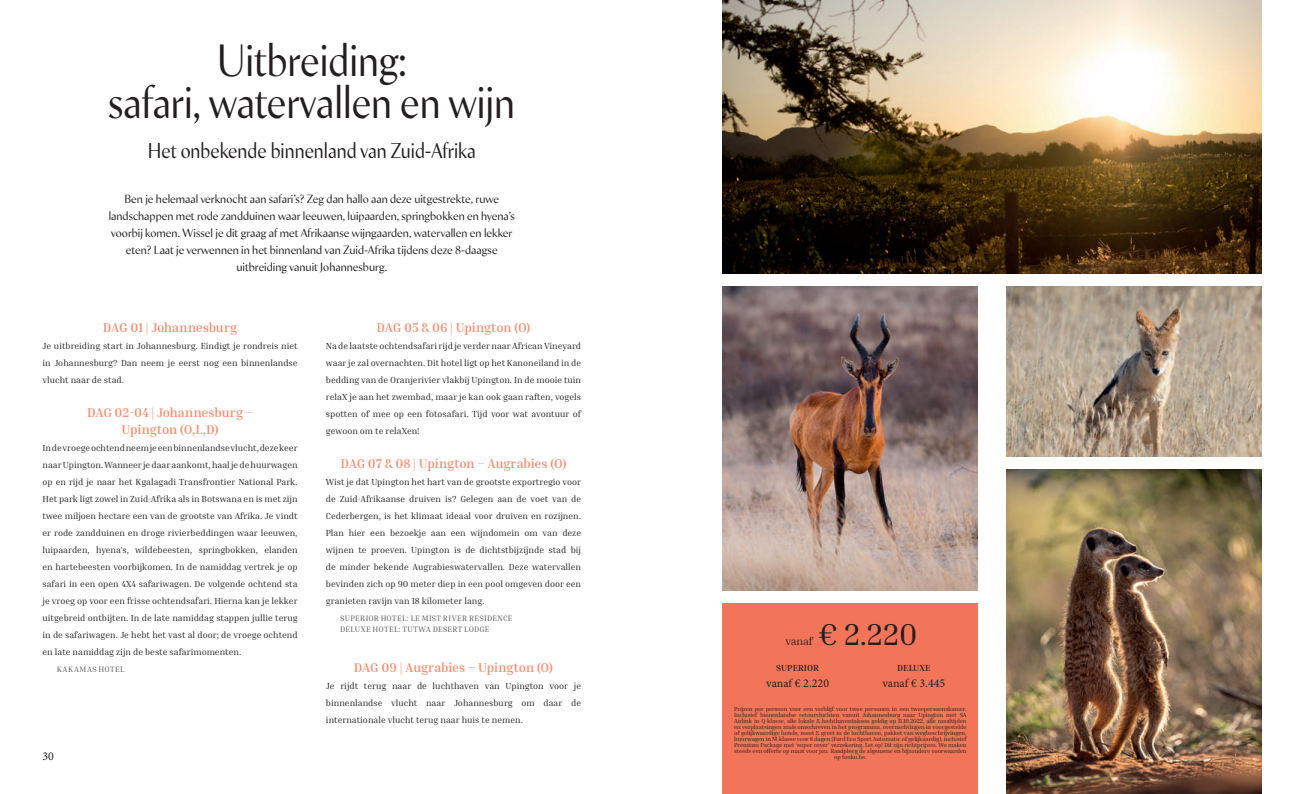
<style>
.page{position:relative;width:1304px;height:794px;background:#fff}
.page>*{position:absolute;margin:0;border:0;box-sizing:border-box;transform-origin:0 0}
.t1{font:42px/42px "Min Sans";color:#231f20;text-align:center;scale:.9 1}
.t2{font:31px "Inria Serif";color:#231f20}
.t3{font:20px "Min Sans";color:#231f20;scale:.9 1}
.t4{font:700 13px/17px "Inria Serif";letter-spacing:-.01em;color:#f59073;text-align:center}
.t5{font:12px "Minion Pro";color:#231f20}
.t6{font:11px/17px "Min Sans";color:#231f20;text-align:center}
.t7{font:11px "Inria Serif";letter-spacing:-.02em;color:#231f20}
.t8{font:9px/17px "Inria Serif";color:#231f20;text-align:justify}
.t9{font:700 9px "Inria Serif";color:#231f20}
.t10{font:8px/11px "Inria Serif";letter-spacing:.045em;color:#57585a}
.t11{font:8px "Inria Serif";letter-spacing:.065em;color:#57585a}
.t12{font:6px/6px "Inria Serif";letter-spacing:-.02em;color:#231f20;text-align:center}
</style>
<div class="page">
<img style="left:1006px;top:469px;width:255px;height:325px">
<img style="left:723px;top:286px;width:255px;height:305px">
<div style="left:723px;top:604px;width:255px;height:190px;background:#f37559"></div>
<img style="left:723px;top:0;width:538px;height:274px">
<img style="left:1006px;top:286px;width:255px;height:171px">
<h1 class="t1" style="left:109px;top:40px;width:453px">Uitbreiding:<br>safari, watervallen en wijn</h1>
<h3 class="t3" style="left:148px;top:139px;width:366px">Het onbekende binnenland van Zuid-Afrika</h3>
<p class="t6" style="left:109px;top:191px;width:408px">Ben je helemaal verknocht aan safari’s? Zeg dan hallo aan deze uitgestrekte, ruwe landschappen met rode zandduinen waar leeuwen, luipaarden, springbokken en hyena’s voorbij komen. Wissel je dit graag af met Afrikaanse wijngaarden, watervallen en lekker eten? Laat je verwennen in het binnenland van Zuid-Afrika tijdens deze 8-daagse uitbreiding vanuit Johannesburg.</p>
<h3 class="t4" style="left:103px;top:318px;width:136px">DAG 01 | Johannesburg</h3>
<p class="t8" style="left:43px;top:337px;width:257px">Je uitbreiding start in Johannesburg. Eindigt je rondreis niet in Johannesburg? Dan neem je eerst nog een binnenlandse vlucht naar de stad.</p>
<h3 class="t4" style="left:87px;top:403px;width:168px">DAG 02-04 | Johannesburg –<br>Upington (O,L,D)</h3>
<p class="t8" style="left:43px;top:439px;width:257px">In de vroege ochtend neem je een binnenlandse vlucht, deze keer naar Upington. Wanneer je daar aankomt, haal je de huurwagen op en rijd je naar het Kgalagadi Transfrontier National Park.<br>Het park ligt zowel in Zuid-Afrika als in Botswana en is met zijn twee miljoen hectare een van de grootste van Afrika. Je vindt er rode zandduinen en droge rivierbeddingen waar leeuwen, luipaarden, hyena’s, wildebeesten, springbokken, elanden en hartebeesten voorbijkomen. In de namiddag vertrek je op safari in een open 4X4 safariwagen. De volgende ochtend sta je vroeg op voor een frisse ochtendsafari. Hierna kan je lekker uitgebreid ontbijten. In de late namiddag stappen jullie terug in de safariwagen. Je hebt het vast al door; de vroege ochtend en late namiddag zijn de beste safarimomenten.</p>
<p class="t11" style="left:57px;top:664px;width:69px">KAKAMAS HOTEL</p>
<h3 class="t5" style="left:43px;top:748px;width:13px">30</h3>
<h3 class="t4" style="left:376px;top:318px;width:156px">DAG 05 &amp; 06 | Upington (O)</h3>
<p class="t8" style="left:326px;top:337px;width:257px">Na de laatste ochtendsafari rijd je verder naar African Vineyard waar je zal overnachten. Dit hotel ligt op het Kanoneiland in de bedding van de Oranjerivier vlakbij Upington. In de mooie tuin relaX je aan het zwembad, maar je kan ook gaan raften, vogels spotten of mee op een fotosafari. Tijd voor wat avontuur of gewoon om te relaXen!</p>
<h3 class="t4" style="left:340px;top:454px;width:228px">DAG 07 &amp; 08 | Upington – Augrabies (O)</h3>
<p class="t8" style="left:326px;top:473px;width:257px">Wist je dat Upington het hart van de grootste exportregio voor de Zuid-Afrikaanse druiven is? Gelegen aan de voet van de Cederbergen, is het klimaat ideaal voor druiven en rozijnen.<br>Plan hier een bezoekje aan een wijndomein om van deze wijnen te proeven. Upington is de dichtstbijzijnde stad bij de minder bekende Augrabieswatervallen. Deze watervallen bevinden zich op 90 meter diep in een pool omgeven door een granieten ravijn van 18 kilometer lang.</p>
<p class="t10" style="left:340px;top:612px;width:174px">SUPERIOR HOTEL: LE MIST RIVER RESIDENCE<br>DELUXE HOTEL: TUTWA DESERT LODGE</p>
<h3 class="t4" style="left:354px;top:658px;width:201px">DAG 09 | Augrabies – Upington (O)</h3>
<p class="t8" style="left:326px;top:677px;width:257px">Je rijdt terug naar de luchthaven van Upington voor je binnenlandse vlucht naar Johannesburg om daar de internationale vlucht terug naar huis te nemen.</p>
<h2 class="t2" style="left:819px;top:615px;width:100px">€ 2.220</h2>
<p class="t7" style="left:785px;top:634px;width:29px">vanaf</p>
<p class="t9" style="left:776px;top:662px;width:45px">SUPERIOR</p>
<p class="t9" style="left:897px;top:662px;width:35px">DELUXE</p>
<h3 class="t5" style="left:766px;top:675px;width:64px">vanaf € 2.220</h3>
<h3 class="t5" style="left:882px;top:675px;width:64px">vanaf € 3.445</h3>
<p class="t12" style="left:734px;top:706px;width:234px">Prijzen per persoon voor een verblijf voor twee personen in een tweepersoonskamer.<br>Inclusief binnenlandse retourvluchten vanuit Johannesburg naar Upington met SA Airlink in Q-klasse, alle lokale &amp; luchthaventaksen geldig op 11.10.2022, alle maaltijden en verplaatsingen zoals omschreven in het programma, overnachtingen in voorgestelde of gelijkwaardige hotels, meet &amp; greet in de luchthaven, pakket van wegbeschrijvingen, huurwagen in M-klasse voor 8 dagen (Ford Eco Sport Automatic of gelijkaardig), inclusief Premium Package met ‘super cover’ verzekering. Let op! Dit zijn richtprijzen. We maken steeds een offerte op maat voor jou. Raadpleeg de algemene en bijzondere voorwaarden op tooku.be.</p>
</div>
